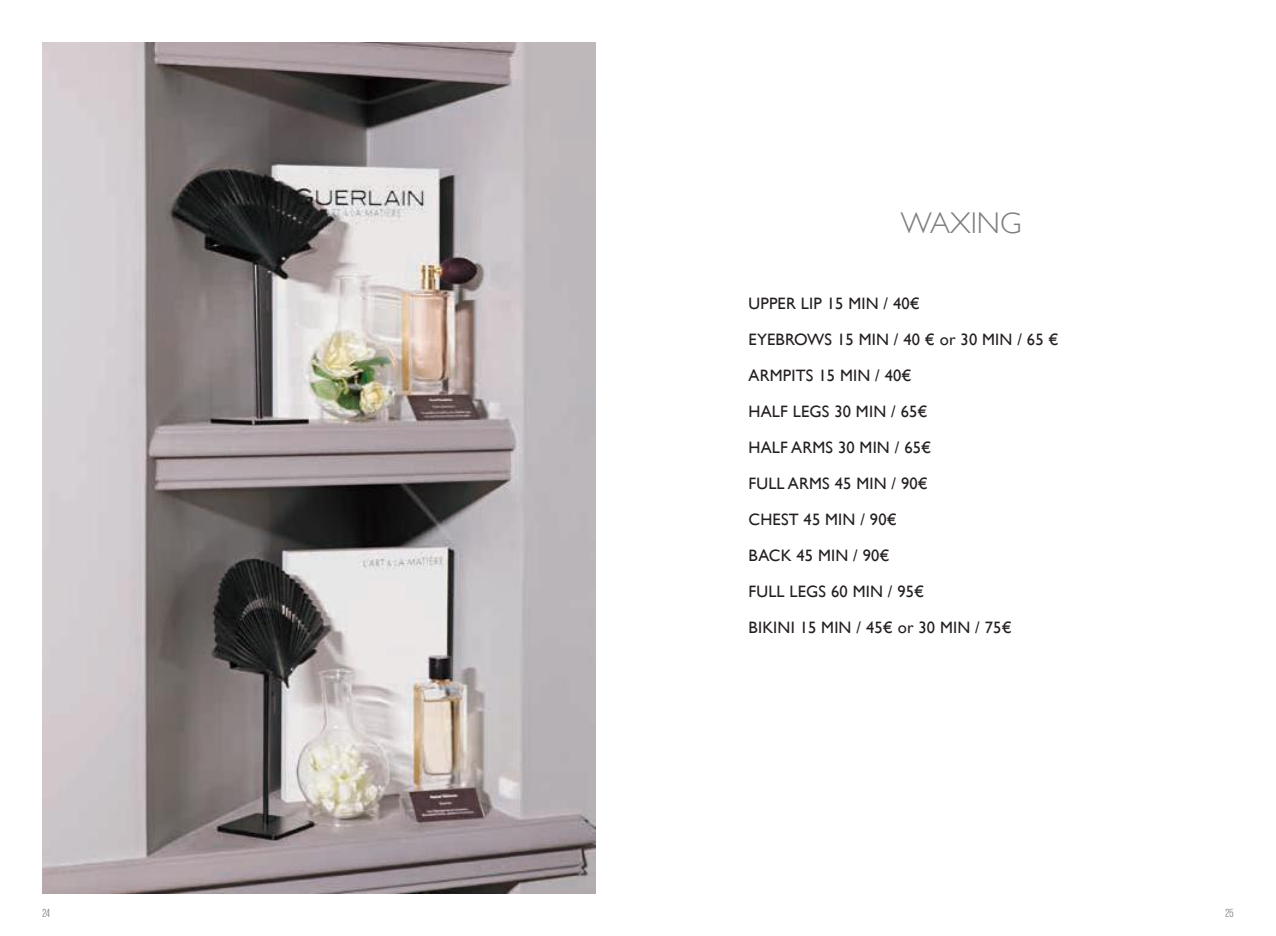
<style>
.page{position:relative;width:1276px;height:936px;background:#fff}
.page>*{position:absolute;margin:0;border:0;box-sizing:border-box;transform-origin:0 0}
.t1{font:300 30px "Gill Sans";color:#7d7c7e}
.t2{font:16.5px/36px "Gill Sans";letter-spacing:.01em;color:#241f1f}
.t3{font:12px "Giorgio Sans";color:#7d7c7e}
</style>
<div class="page">
<img style="left:43px;top:43px;width:552px;height:850px">
<h1 class="t1" style="left:901px;top:200px;width:122px">WAXING</h1>
<p class="t2" style="left:748px;top:285px;width:311px">UPPER LIP 15 MIN / 40€<br>EYEBROWS 15 MIN / 40 € or 30 MIN / 65 €<br>ARMPITS 15 MIN / 40€<br>HALF LEGS 30 MIN / 65€<br>HALF ARMS 30 MIN / 65€<br>FULL ARMS 45 MIN / 90€<br>CHEST 45 MIN / 90€<br>BACK 45 MIN / 90€<br>FULL LEGS 60 MIN / 95€<br>BIKINI 15 MIN / 45€ or 30 MIN / 75€</p>
<p class="t3" style="left:43px;top:906px;width:9px">24</p>
<p class="t3" style="left:1225px;top:906px;width:9px">25</p>
</div>
